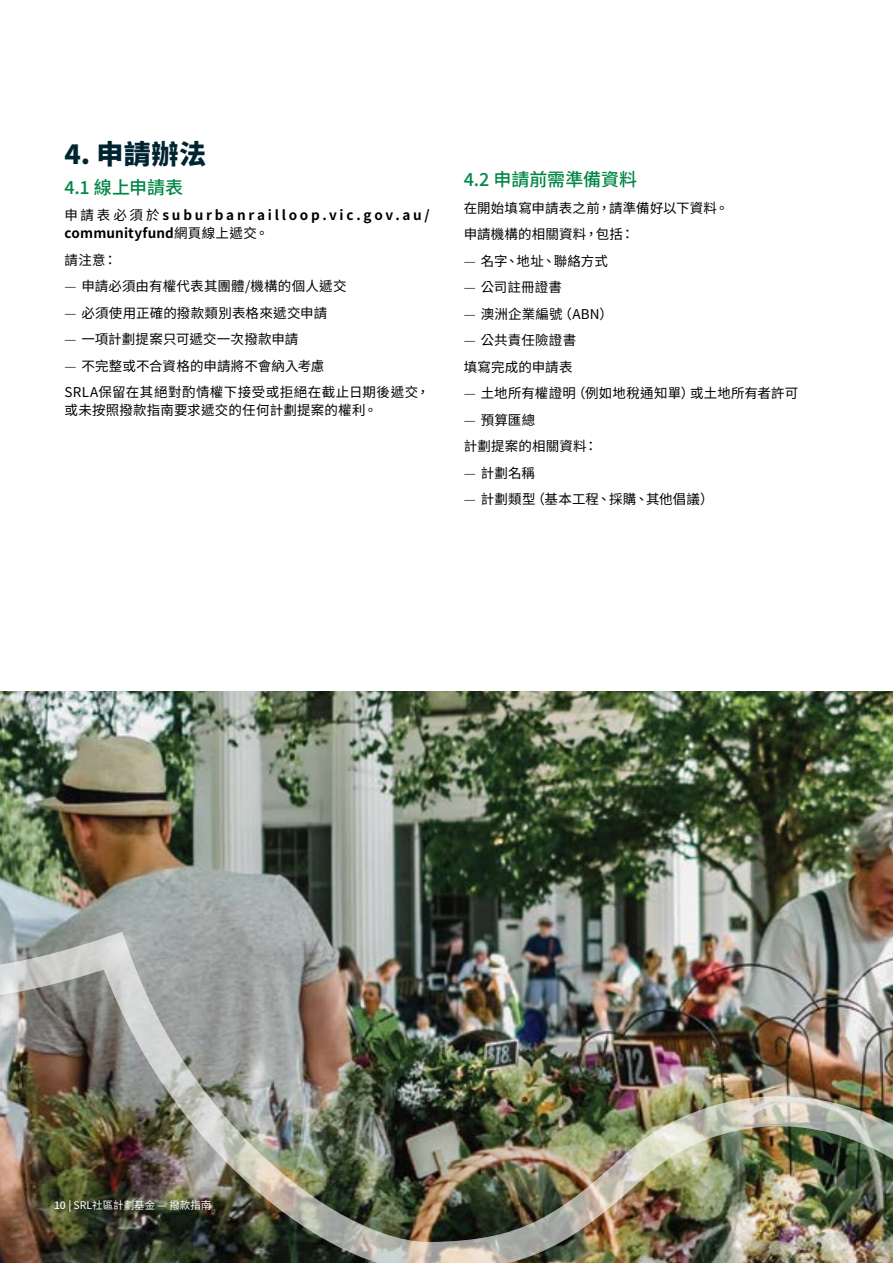
<style>
.page{position:relative;width:893px;height:1263px;background:#fff}
.page>*{position:absolute;margin:0;border:0;box-sizing:border-box;transform-origin:0 0}
.t1{font:900 27px "Noto Sans TC";color:#002532}
.t2{font:500 18px "Noto Sans TC";letter-spacing:-.005em;color:#008745}
.t3{font:13.5px/26.5px "Noto Sans TC";letter-spacing:.015em;color:#000}
.t4{font:700 13.5px/18px "Noto Sans TC";letter-spacing:.2em;color:#000}
.t5{font:10.5px "Noto Sans TC";color:#fff}
.s1{font-weight:400}
.s2{font-weight:300}
.s3{font-weight:500}
</style>
<div class="page">
<img style="left:0;top:691px;width:893px;height:572px">
<h1 class="t1" style="left:64px;top:139px;width:143px">4. 申請辦法</h1>
<h2 class="t2" style="left:64px;top:177px;width:120px">4.1 線上申請表</h2>
<p class="t4" style="left:64px;top:206px;width:367px"><span class="s1">申請表必須於</span>suburbanrailloop.vic.gov.au/ communityfund<span class="s1">網頁線上遞交。</span></p>
<p class="t3" style="left:64px;top:247px;width:54px">請注意：</p>
<p class="t3" style="left:64px;top:273px;width:284px"><span class="s2">—</span> 申請必須由有權代表其團體/機構的個人遞交</p>
<p class="t3" style="left:64px;top:300px;width:264px"><span class="s2">—</span> 必須使用正確的撥款類別表格來遞交申請</p>
<p class="t3" style="left:64px;top:326px;width:235px"><span class="s2">—</span> 一項計劃提案只可遞交一次撥款申請</p>
<p class="t3" style="left:64px;top:353px;width:367px"><span class="s2">—</span> 不完整或不合資格的申請將不會納入考慮<br>SRLA保留在其絕對酌情權下接受或拒絕在截止日期後遞交，</p>
<p class="t3" style="left:64px;top:397px;width:314px">或未按照撥款指南要求遞交的任何計劃提案的權利。</p>
<h2 class="t2" style="left:464px;top:170px;width:175px">4.2 申請前需準備資料</h2>
<p class="t3" style="left:464px;top:195px;width:266px">在開始填寫申請表之前，請準備好以下資料。申請機構的相關資料，包括：</p>
<p class="t3" style="left:464px;top:248px;width:146px"><span class="s2">—</span> 名字、地址、聯絡方式</p>
<p class="t3" style="left:464px;top:274px;width:100px"><span class="s2">—</span> 公司註冊證書</p>
<p class="t3" style="left:464px;top:301px;width:151px"><span class="s2">—</span> 澳洲企業編號（ABN）</p>
<p class="t3" style="left:464px;top:327px;width:114px"><span class="s2">—</span> 公共責任險證書填寫完成的申請表</p>
<p class="t3" style="left:464px;top:380px;width:336px"><span class="s2">—</span> 土地所有權證明（例如地稅通知單）或土地所有者許可</p>
<p class="t3" style="left:464px;top:407px;width:136px"><span class="s2">—</span> 預算匯總<br>計劃提案的相關資料：</p>
<p class="t3" style="left:464px;top:460px;width:73px"><span class="s2">—</span> 計劃名稱</p>
<p class="t3" style="left:464px;top:486px;width:251px"><span class="s2">—</span> 計劃類型（基本工程、採購、其他倡議）</p>
<p class="t5" style="left:54px;top:1199px;width:159px"><span class="s3">10 |</span> SRL社區計劃基金 — 撥款指南</p>
</div>
